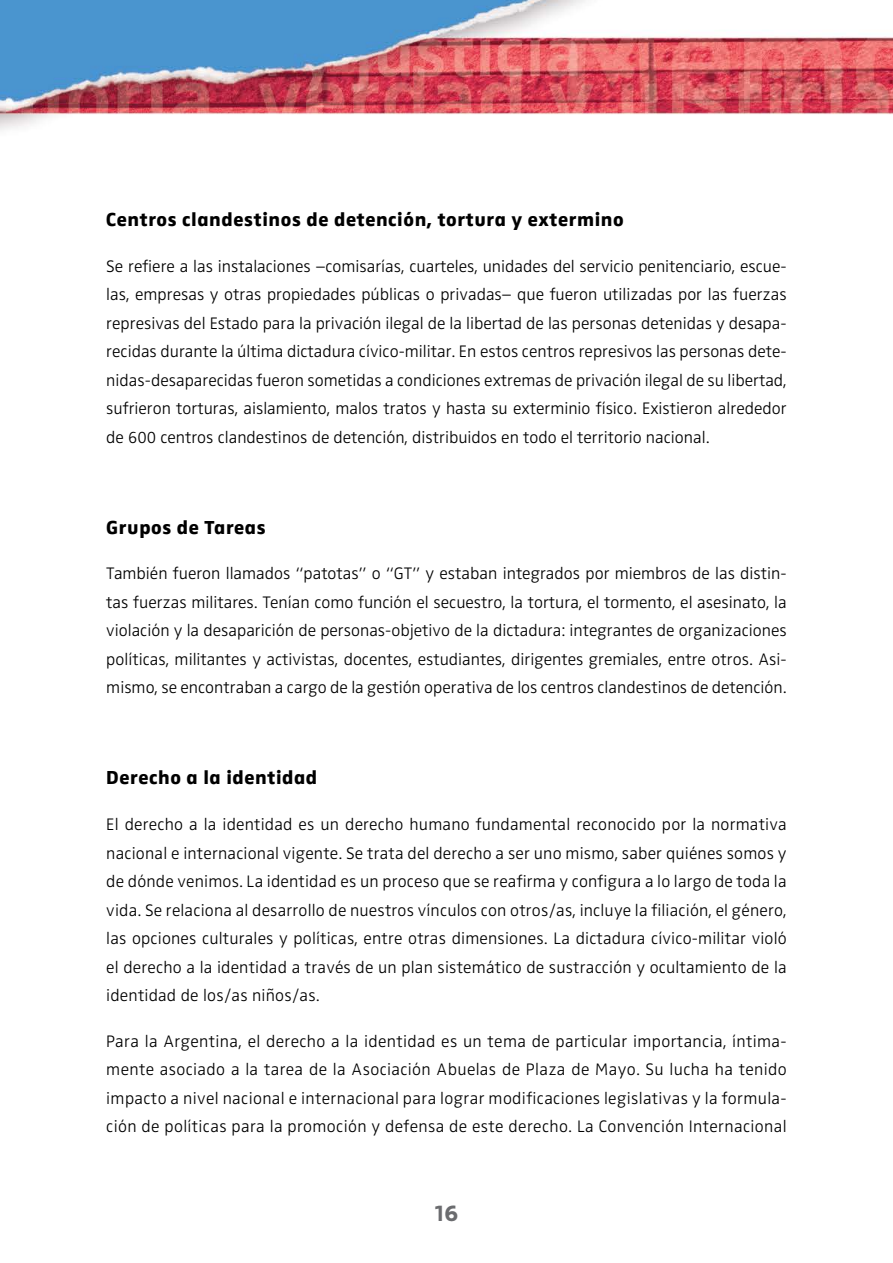
<style>
.page{position:relative;width:893px;height:1263px;background:#fff}
.page>*{position:absolute;margin:0;border:0;box-sizing:border-box;transform-origin:0 0}
.t1{font:700 22.5px "Mollen Personal Use";color:#6b6c6f}
.t2{font:19.5px "Zwo Alt LF w 7";letter-spacing:.03em;color:#000}
.t3{font:17.25px/28.5px "Zwo LF w 2";letter-spacing:.005em;color:#000;text-align:justify}
</style>
<div class="page">
<img style="left:0;top:0;width:893px;height:130px">
<p class="t2" style="left:106px;top:208px;width:519px">Centros clandestinos de detención, tortura y extermino</p>
<p class="t3" style="left:106px;top:252px;width:682px">Se refiere a las instalaciones –comisarías, cuarteles, unidades del servicio penitenciario, escue&shy;las, empresas y otras propiedades públicas o privadas– que fueron utilizadas por las fuerzas represivas del Estado para la privación ilegal de la libertad de las personas detenidas y desapa&shy;recidas durante la última dictadura cívico-militar. En estos centros represivos las personas dete&shy;nidas-desaparecidas fueron sometidas a condiciones extremas de privación ilegal de su libertad, sufrieron torturas, aislamiento, malos tratos y hasta su exterminio físico. Existieron alrededor de 600 centros clandestinos de detención, distribuidos en todo el territorio nacional.</p>
<p class="t2" style="left:106px;top:516px;width:161px">Grupos de Tareas</p>
<p class="t3" style="left:106px;top:559px;width:682px">También fueron llamados “patotas” o “GT” y estaban integrados por miembros de las distin&shy;tas fuerzas militares. Tenían como función el secuestro, la tortura, el tormento, el asesinato, la violación y la desaparición de personas-objetivo de la dictadura: integrantes de organizaciones políticas, militantes y activistas, docentes, estudiantes, dirigentes gremiales, entre otros. Asi&shy;mismo, se encontraban a cargo de la gestión operativa de los centros clandestinos de detención.</p>
<p class="t2" style="left:106px;top:766px;width:213px">Derecho a la identidad</p>
<p class="t3" style="left:106px;top:810px;width:682px">El derecho a la identidad es un derecho humano fundamental reconocido por la normativa nacional e internacional vigente. Se trata del derecho a ser uno mismo, saber quiénes somos y de dónde venimos. La identidad es un proceso que se reafirma y configura a lo largo de toda la vida. Se relaciona al desarrollo de nuestros vínculos con otros/as, incluye la filiación, el género, las opciones culturales y políticas, entre otras dimensiones. La dictadura cívico-militar violó el derecho a la identidad a través de un plan sistemático de sustracción y ocultamiento de la identidad de los/as niños/as.</p>
<p class="t3" style="left:106px;top:1026px;width:682px">Para la Argentina, el derecho a la identidad es un tema de particular importancia, íntima&shy;mente asociado a la tarea de la Asociación Abuelas de Plaza de Mayo. Su lucha ha tenido impacto a nivel nacional e internacional para lograr modificaciones legislativas y la formula&shy;ción de políticas para la promoción y defensa de este derecho. La Convención Internacional</p>
<h1 class="t1" style="left:434px;top:1200px;width:25px">16</h1>
</div>
